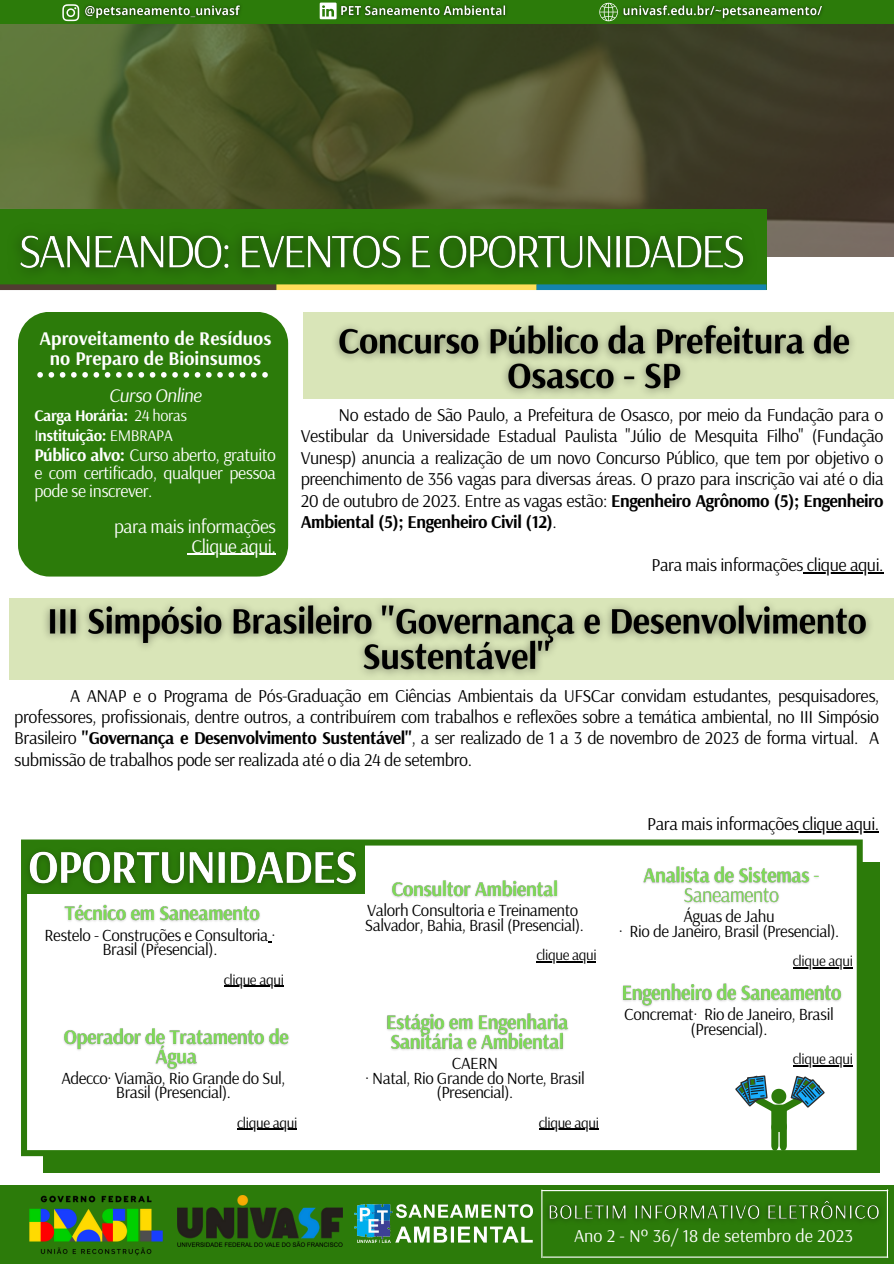
<style>
.page{position:relative;width:894px;height:1264px;background:#fff}
.page>*{position:absolute;margin:0;border:0;box-sizing:border-box;transform-origin:0 0}
.t1{font:700 19.35px/20.2px "Arsenal";color:#fff;text-align:center}
.t2{font:19.2px "Arsenal";letter-spacing:-.025em;color:#fff}
.t3{font:italic 19.2px "Arsenal";letter-spacing:-.025em;color:#fff}
.t4{font:18.15px "Arsenal";color:#fff}
.t5{font:18px/21.5px "Arsenal";letter-spacing:-.025em;color:#000;text-align:justify}
.t6{font:17.7px/18px "Arsenal";letter-spacing:-.025em;color:#fff;text-align:justify}
.t7{font:16.95px/14.7px "Arsenal";letter-spacing:-.025em;color:#000;text-align:center}
.t8{font:700 16.2px "Arsenal";letter-spacing:-.025em;color:#fff}
.t9{font:14.85px "Arsenal";letter-spacing:-.025em;color:#000}
.s1{font-weight:400}
.s2{font-weight:700}
</style>
<div class="page">
<svg style="left:0;top:24px;width:893px;height:232px;background:#4c512d"></svg>
<div style="left:0;top:0;width:893px;height:24px;background:#2c7b0a"></div>
<svg style="left:62px;top:4px;width:16px;height:17px"></svg>
<svg style="left:319px;top:3px;width:16px;height:16px"></svg>
<svg style="left:599px;top:2px;width:17px;height:20px"></svg>
<div style="left:0;top:209px;width:766px;height:81px;background:#2c7b0a"></div>
<div style="left:536px;top:284px;width:230px;height:6px;background:#1484ad"></div>
<div style="left:0;top:1185px;width:893px;height:78px;background:#2c7b0a"></div>
<div style="left:18px;top:312px;width:270px;height:264px;background:#2c7b0a;border-radius:31px"></div>
<div style="left:44px;top:862px;width:835px;height:311px;background:#2c7b0a"></div>
<div style="left:21px;top:839px;width:841px;height:317px;background:#fff"></div>
<div style="left:303px;top:312px;width:590px;height:86px;background:#d9e5b8"></div>
<svg style="left:734px;top:1075px;width:90px;height:75px;background:#b3cdc1"></svg>
<hr style="left:543px;top:1256px;width:344px;height:1px;background:#fff">
<hr style="left:541px;top:1189px;width:346px;height:2px;background:#fff">
<hr style="left:541px;top:1189px;width:1px;height:68px;background:#fff">
<hr style="left:886px;top:1189px;width:1px;height:68px;background:#fff">
<img style="left:541px;top:1191px;width:346px;height:38px">
<img style="left:177px;top:1195px;width:166px;height:51px">
<img style="left:354px;top:1204px;width:178px;height:38px">
<div style="left:10px;top:598px;width:883px;height:81px;background:#d9e5b8"></div>
<svg style="left:37px;top:372px;width:231px;height:5px"></svg>
<img style="left:29px;top:1195px;width:134px;height:61px">
<img style="left:21px;top:839px;width:346px;height:57px">
<img style="left:0;top:234px;width:762px;height:57px">
<img style="left:78px;top:5px;width:170px;height:20px">
<img style="left:335px;top:2px;width:172px;height:18px">
<img style="left:616px;top:4px;width:213px;height:21px">
<hr style="left:191px;top:553px;width:84px;height:2px;background:#fff">
<img style="left:59px;top:899px;width:206px;height:27px">
<hr style="left:223px;top:985px;width:60px;height:1px;background:#000">
<hr style="left:802px;top:572px;width:80px;height:1px;background:#000">
<img style="left:324px;top:323px;width:540px;height:76px">
<img style="left:35px;top:603px;width:845px;height:77px">
<hr style="left:798px;top:831px;width:76px;height:1px;background:#000">
<img style="left:386px;top:875px;width:176px;height:27px">
<hr style="left:536px;top:961px;width:60px;height:1px;background:#000">
<img style="left:638px;top:861px;width:185px;height:47px">
<hr style="left:792px;top:967px;width:60px;height:1px;background:#000">
<img style="left:618px;top:978px;width:228px;height:33px">
<hr style="left:792px;top:1065px;width:60px;height:1px;background:#000">
<img style="left:58px;top:1023px;width:236px;height:51px">
<hr style="left:237px;top:1128px;width:60px;height:1px;background:#000">
<img style="left:382px;top:1008px;width:191px;height:47px">
<hr style="left:538px;top:1128px;width:60px;height:1px;background:#000">
<p class="t1" style="left:39px;top:327px;width:233px">Aproveitamento de Resíduos no Preparo de Bioinsumos</p>
<p class="t3" style="left:109px;top:382px;width:94px">Curso Online</p>
<p class="t8" style="left:34px;top:404px;width:154px">Carga Horária: <span class="s1">24 horas</span></p>
<p class="t8" style="left:34px;top:425px;width:140px"><span class="s1">I</span>nstituição: <span class="s1">EMBRAPA</span></p>
<p class="t6" style="left:34px;top:446px;width:243px"><span class="s2">Público alvo:</span> Curso aberto, gratuito e com certificado, qualquer pessoa pode se inscrever.</p>
<p class="t2" style="left:114px;top:514px;width:163px">para mais informações</p>
<p class="t2" style="left:191px;top:533px;width:86px">Clique aqui.</p>
<p class="t5" style="left:300px;top:403px;width:584px;text-indent:38px">No estado de São Paulo, a Prefeitura de Osasco, por meio da Fundação para o Vestibular da Universidade Estadual Paulista "Júlio de Mesquita Filho" (Fundação Vunesp) anuncia a realização de um novo Concurso Público, que tem por objetivo o preenchimento de 356 vagas para diversas áreas. O prazo para inscrição vai até o dia 20 de outubro de 2023. Entre as vagas estão: <span class="s2">Engenheiro Agrônomo (5); Engenheiro Ambiental (5); Engenheiro Civil (12)</span>.</p>
<p class="t5" style="left:651px;top:553px;width:233px">Para mais informações clique aqui.</p>
<p class="t5" style="left:14px;top:684px;width:866px;text-indent:56px">A ANAP e o Programa de Pós-Graduação em Ciências Ambientais da UFSCar convidam estudantes, pesquisadores, professores, profissionais, dentre outros, a contribuírem com trabalhos e reflexões sobre a temática ambiental, no III Simpósio Brasileiro <span class="s2">"Governança e Desenvolvimento Sustentável"</span>, a ser realizado de 1 a 3 de novembro de 2023 de forma virtual. A submissão de trabalhos pode ser realizada até o dia 24 de setembro.</p>
<p class="t7" style="left:44px;top:926px;width:232px">Restelo - Construções e Consultoria ·<br>Brasil (Presencial).</p>
<p class="t9" style="left:223px;top:969px;width:62px">clique aqui</p>
<p class="t7" style="left:61px;top:1069px;width:225px">Adecco· Viamão, Rio Grande do Sul,<br>Brasil (Presencial).</p>
<p class="t9" style="left:237px;top:1112px;width:62px">clique aqui</p>
<p class="t5" style="left:647px;top:812px;width:233px">Para mais informações clique aqui.</p>
<p class="t7" style="left:367px;top:902px;width:213px">Valorh Consultoria e Treinamento</p>
<p class="t7" style="left:365px;top:917px;width:220px">Salvador, Bahia, Brasil (Presencial).</p>
<p class="t9" style="left:536px;top:945px;width:62px">clique aqui</p>
<p class="t7" style="left:452px;top:1055px;width:48px">CAERN</p>
<p class="t7" style="left:365px;top:1069px;width:221px">· Natal, Rio Grande do Norte, Brasil (Presencial).</p>
<p class="t9" style="left:538px;top:1112px;width:62px">clique aqui</p>
<p class="t7" style="left:683px;top:908px;width:93px">Águas de Jahu</p>
<p class="t7" style="left:618px;top:922px;width:222px">· Rio de Janeiro, Brasil (Presencial).</p>
<p class="t9" style="left:792px;top:951px;width:62px">clique aqui</p>
<p class="t7" style="left:624px;top:1006px;width:211px">Concremat· Rio de Janeiro, Brasil (Presencial).</p>
<p class="t9" style="left:792px;top:1049px;width:62px">clique aqui</p>
<p class="t4" style="left:574px;top:1224px;width:280px">Ano 2 - Nº 36/ 18 de setembro de 2023</p>
</div>
